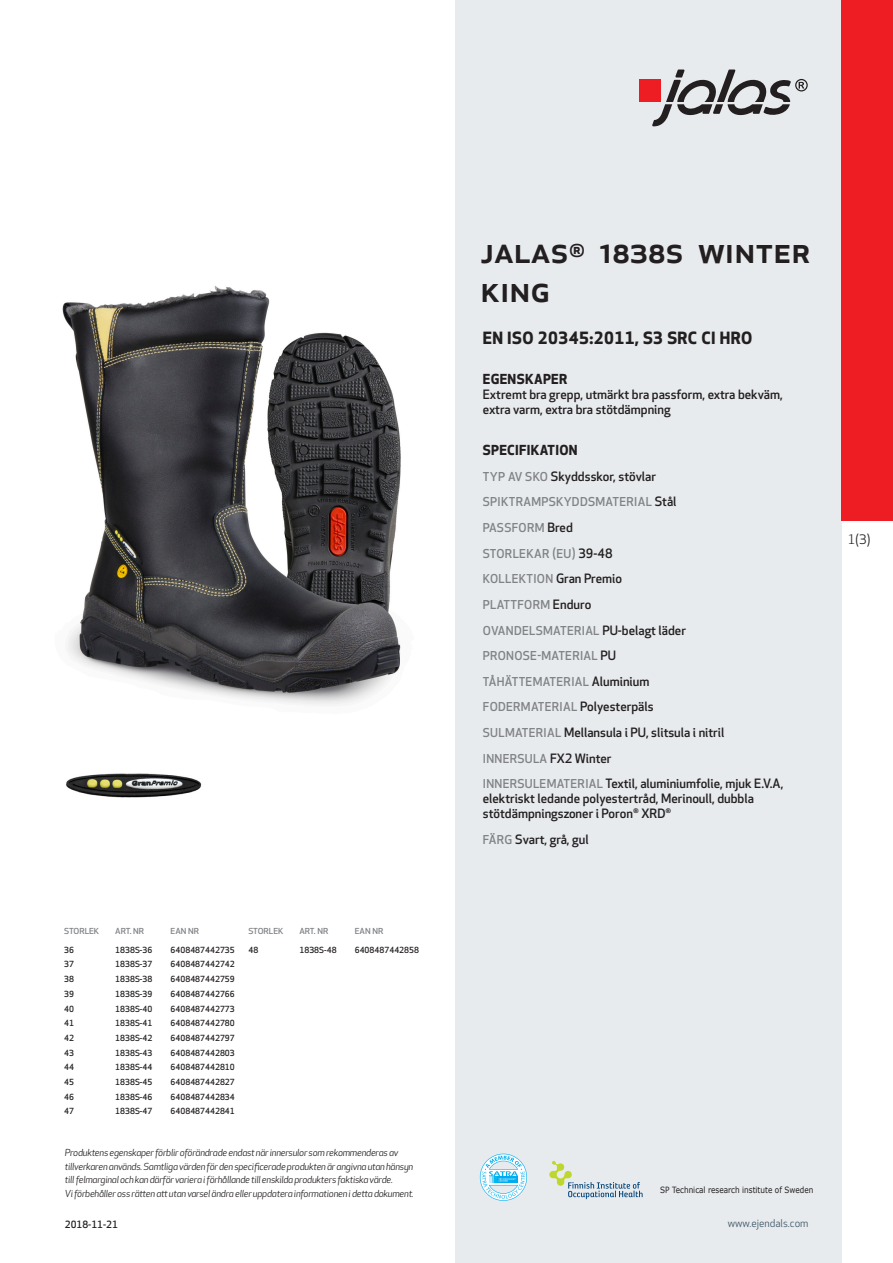
<style>
.page{position:relative;width:893px;height:1263px;background:#fff}
.page>*{position:absolute;margin:0;border:0;box-sizing:border-box;transform-origin:0 0}
.prodname{font:500 36px/39px "Apex New";color:#231f20}
.Funktion_body{font:700 16.5px "Apex New";letter-spacing:.025em;color:#231f20}
.Funktion_body-2{font:700 13.5px "Apex New";letter-spacing:.025em;color:#231f20}
.t1{font:12.75px "Apex New";color:#231f20}
.Funktion_body-3{font:500 12.6px/15px "Apex New";color:#231f20}
.Funktion_body-4{font:500 12px "Apex New";letter-spacing:.025em;color:#808285}
.t2{font:10.5px "Apex New";color:#405968}
.Sidfot_datum{font:500 9.75px "Apex New";color:#231f20}
.t3{font:italic 9.45px/13.5px "Apex New";letter-spacing:-.025em;color:#231f20}
.t4{font:8.55px "Verdana";color:#231f20;scale:.85 1}
.ArticleTable_body{font:500 8.25px "Apex New";color:#231f20}
.ArticeTable_header{font:500 8.1px "Apex New";color:#808285;scale:1.06 1}
.s1{font-size:12px;color:#808285}
.s2{font-size:12.6px;color:#231f20}
</style>
<div class="page">
<div style="left:455px;top:0;width:387px;height:1263px;background:#e8ebee"></div>
<svg style="left:549px;top:1161px;width:94px;height:38px"></svg>
<svg style="left:480px;top:1154px;width:47px;height:47px"></svg>
<div style="left:639px;top:80px;width:22px;height:22px;background:#ee1d23"></div>
<svg style="left:652px;top:70px;width:156px;height:56px"></svg>
<div style="left:842px;top:0;width:51px;height:520px;background:#ee1d23"></div>
<img style="left:62px;top:286px;width:339px;height:419px">
<img style="left:66px;top:773px;width:136px;height:25px">
<p class="ArticeTable_header" style="left:64px;top:925px;width:35px">STORLEK</p>
<p class="ArticeTable_header" style="left:115px;top:925px;width:29px">ART. NR</p>
<p class="ArticeTable_header" style="left:171px;top:925px;width:28px">EAN NR</p>
<p class="ArticleTable_body" style="left:64px;top:944px;width:11px">36</p>
<p class="ArticleTable_body" style="left:115px;top:944px;width:39px">1838S-36</p>
<p class="ArticleTable_body" style="left:171px;top:944px;width:66px">6408487442735</p>
<p class="ArticleTable_body" style="left:64px;top:959px;width:11px">37</p>
<p class="ArticleTable_body" style="left:115px;top:959px;width:39px">1838S-37</p>
<p class="ArticleTable_body" style="left:171px;top:959px;width:66px">6408487442742</p>
<p class="ArticleTable_body" style="left:64px;top:973px;width:11px">38</p>
<p class="ArticleTable_body" style="left:115px;top:973px;width:39px">1838S-38</p>
<p class="ArticleTable_body" style="left:171px;top:973px;width:66px">6408487442759</p>
<p class="ArticleTable_body" style="left:64px;top:988px;width:11px">39</p>
<p class="ArticleTable_body" style="left:115px;top:988px;width:39px">1838S-39</p>
<p class="ArticleTable_body" style="left:171px;top:988px;width:66px">6408487442766</p>
<p class="ArticleTable_body" style="left:64px;top:1003px;width:11px">40</p>
<p class="ArticleTable_body" style="left:115px;top:1003px;width:39px">1838S-40</p>
<p class="ArticleTable_body" style="left:171px;top:1003px;width:66px">6408487442773</p>
<p class="ArticleTable_body" style="left:64px;top:1018px;width:11px">41</p>
<p class="ArticleTable_body" style="left:115px;top:1018px;width:39px">1838S-41</p>
<p class="ArticleTable_body" style="left:171px;top:1018px;width:66px">6408487442780</p>
<p class="ArticleTable_body" style="left:64px;top:1032px;width:11px">42</p>
<p class="ArticleTable_body" style="left:115px;top:1032px;width:39px">1838S-42</p>
<p class="ArticleTable_body" style="left:171px;top:1032px;width:66px">6408487442797</p>
<p class="ArticleTable_body" style="left:64px;top:1047px;width:11px">43</p>
<p class="ArticleTable_body" style="left:115px;top:1047px;width:39px">1838S-43</p>
<p class="ArticleTable_body" style="left:171px;top:1047px;width:66px">6408487442803</p>
<p class="ArticleTable_body" style="left:64px;top:1062px;width:11px">44</p>
<p class="ArticleTable_body" style="left:115px;top:1062px;width:39px">1838S-44</p>
<p class="ArticleTable_body" style="left:171px;top:1062px;width:66px">6408487442810</p>
<p class="ArticleTable_body" style="left:64px;top:1076px;width:11px">45</p>
<p class="ArticleTable_body" style="left:115px;top:1076px;width:39px">1838S-45</p>
<p class="ArticleTable_body" style="left:171px;top:1076px;width:66px">6408487442827</p>
<p class="ArticleTable_body" style="left:64px;top:1091px;width:11px">46</p>
<p class="ArticleTable_body" style="left:115px;top:1091px;width:39px">1838S-46</p>
<p class="ArticleTable_body" style="left:171px;top:1091px;width:66px">6408487442834</p>
<p class="ArticleTable_body" style="left:64px;top:1106px;width:11px">47</p>
<p class="ArticleTable_body" style="left:115px;top:1106px;width:39px">1838S-47</p>
<p class="ArticleTable_body" style="left:171px;top:1106px;width:66px">6408487442841</p>
<p class="ArticeTable_header" style="left:248px;top:925px;width:35px">STORLEK</p>
<p class="ArticeTable_header" style="left:299px;top:925px;width:29px">ART. NR</p>
<p class="ArticeTable_header" style="left:355px;top:925px;width:28px">EAN NR</p>
<p class="ArticleTable_body" style="left:248px;top:944px;width:11px">48</p>
<p class="ArticleTable_body" style="left:299px;top:944px;width:39px">1838S-48</p>
<p class="ArticleTable_body" style="left:355px;top:944px;width:66px">6408487442858</p>
<p class="t3" style="left:65px;top:1146px;width:350px">Produktens egenskaper förblir oförändrade endast när innersulor som rekommenderas av tillverkaren används. Samtliga värden för den specificerade produkten är angivna utan hänsyn till felmarginal och kan därför variera i förhållande till enskilda produkters faktiska värde.<br>Vi förbehåller oss rätten att utan varsel ändra eller uppdatera informationen i detta dokument.</p>
<p class="Sidfot_datum" style="left:65px;top:1218px;width:54px">2018-11-21</p>
<p class="prodname" style="left:480px;top:230px;width:332px">JALAS<sup>®</sup> 1838S Winter king</p>
<p class="Funktion_body" style="left:483px;top:326px;width:271px">EN ISO 20345:2011, S3 SRC CI HRO</p>
<p class="Funktion_body-2" style="left:483px;top:370px;width:86px">EGENSKAPER</p>
<p class="Funktion_body-3" style="left:483px;top:387px;width:302px">Extremt bra grepp, utmärkt bra passform, extra bekväm, extra varm, extra bra stötdämpning</p>
<p class="Funktion_body-2" style="left:483px;top:440px;width:96px">SPECIFIKATION</p>
<p class="Funktion_body-3" style="left:483px;top:468px;width:175px"><span class="s1">TYP AV SKO</span> Skyddsskor, stövlar</p>
<p class="Funktion_body-4" style="left:483px;top:494px;width:195px">SPIKTRAMPSKYDDSMATERIAL <span class="s2">Stål</span></p>
<p class="Funktion_body-4" style="left:483px;top:520px;width:92px">PASSFORM <span class="s2">Bred</span></p>
<p class="Funktion_body-4" style="left:483px;top:545px;width:131px">STORLEKAR (EU) <span class="s2">39-48</span></p>
<p class="Funktion_body-4" style="left:483px;top:571px;width:141px">KOLLEKTION <span class="s2">Gran Premio</span></p>
<p class="Funktion_body-4" style="left:483px;top:596px;width:110px">PLATTFORM <span class="s2">Enduro</span></p>
<p class="Funktion_body-4" style="left:483px;top:622px;width:205px">OVANDELSMATERIAL <span class="s2">PU-belagt läder</span></p>
<p class="Funktion_body-4" style="left:483px;top:648px;width:135px">PRONOSE-MATERIAL <span class="s2">PU</span></p>
<p class="Funktion_body-4" style="left:483px;top:673px;width:168px">TÅHÄTTEMATERIAL <span class="s2">Aluminium</span></p>
<p class="Funktion_body-4" style="left:483px;top:699px;width:172px">FODERMATERIAL <span class="s2">Polyesterpäls</span></p>
<p class="Funktion_body-3" style="left:483px;top:725px;width:243px"><span class="s1">SULMATERIAL</span> Mellansula i PU, slitsula i nitril</p>
<p class="Funktion_body-4" style="left:483px;top:750px;width:130px">INNERSULA <span class="s2">FX2 Winter</span></p>
<p class="Funktion_body-3" style="left:483px;top:776px;width:302px"><span class="s1">INNERSULEMATERIAL</span> Textil, aluminiumfolie, mjuk E.V.A, elektriskt ledande polyestertråd, Merinoull, dubbla stötdämpningszoner i Poron<sup>®</sup> XRD<sup>®</sup></p>
<p class="Funktion_body-3" style="left:483px;top:832px;width:107px"><span class="s1">FÄRG</span> Svart, grå, gul</p>
<p class="t1" style="left:848px;top:531px;width:24px">1(3)</p>
<p class="t4" style="left:660px;top:1184px;width:182px">SP Technical research institute of Sweden</p>
<p class="t2" style="left:728px;top:1217px;width:82px">www.ejendals.com</p>
</div>
